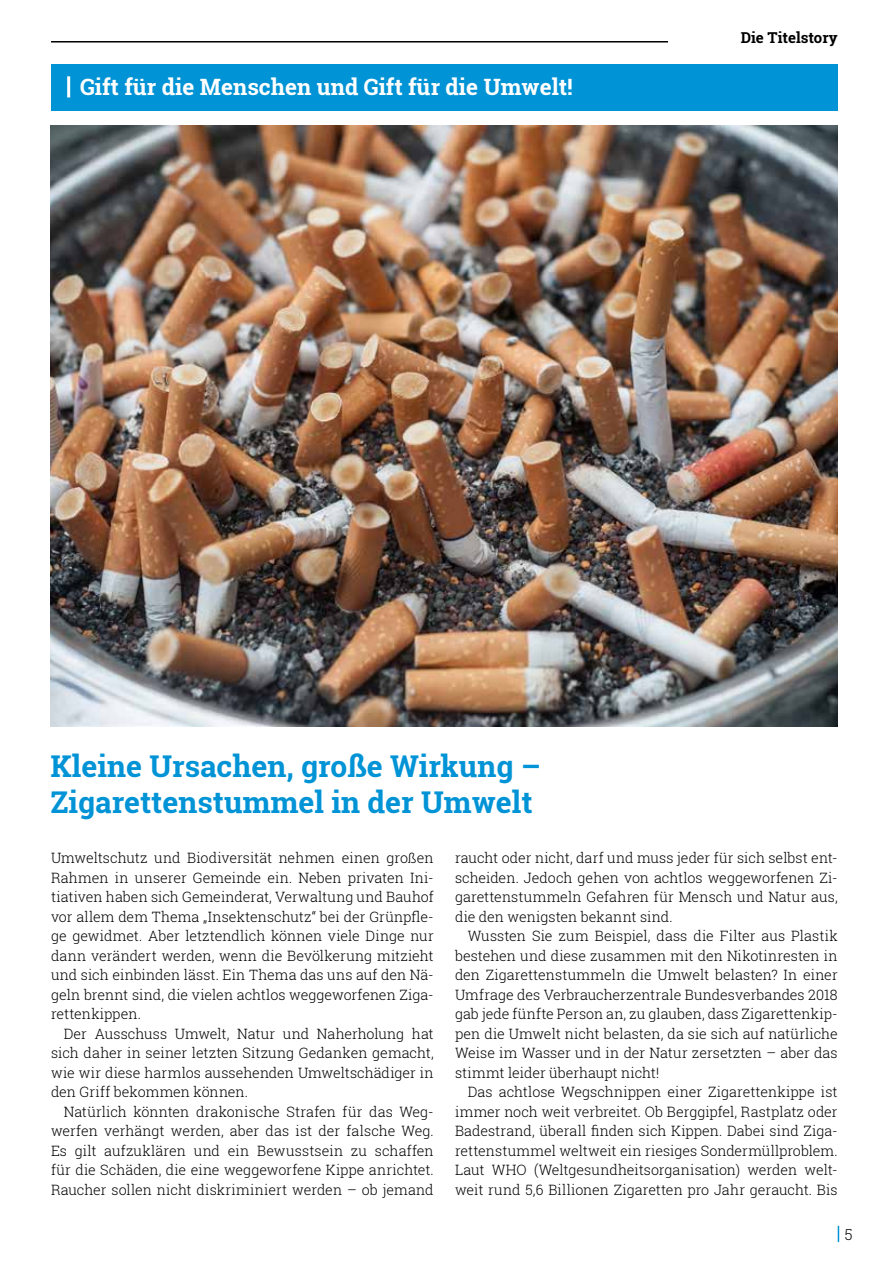
<style>
.page{position:relative;width:893px;height:1263px;background:#fff}
.page>*{position:absolute;margin:0;border:0;box-sizing:border-box;transform-origin:0 0}
.t1{font:700 30px/36px "Roboto Slab";color:#0093d6}
.t2{font:700 22.5px "Roboto Slab";color:#fff}
.t3{font:700 15px "Roboto Slab";color:#000}
.t4{font:300 15px "Roboto Slab";color:#000}
.t5{font:300 14.25px/19.5px "Roboto Slab";color:#000;text-align:justify}
</style>
<div class="page">
<svg style="left:838px;top:1226px;width:1px;height:16px"></svg>
<hr style="left:51px;top:41px;width:617px;height:2px;background:#000">
<div style="left:51px;top:64px;width:787px;height:47px;background:#0093d6"></div>
<hr style="left:67px;top:76px;width:3px;height:21px;background:#fff">
<img style="left:51px;top:125px;width:787px;height:602px">
<h2 class="t2" style="left:80px;top:71px;width:494px">Gift für die Menschen und Gift für die Umwelt!</h2>
<p class="t3" style="left:741px;top:27px;width:98px">Die Titelstory</p>
<h1 class="t1" style="left:50px;top:747px;width:492px">Kleine Ursachen, große Wirkung –<br>Zigarettenstummel in der Umwelt</h1>
<p class="t5" style="left:455px;top:848px;width:384px">raucht oder nicht, darf und muss jeder für sich selbst ent&shy;scheiden. Jedoch gehen von achtlos weggeworfenen Zi&shy;garettenstummeln Gefahren für Mensch und Natur aus, die den wenigsten bekannt sind.</p>
<p class="t5" style="left:455px;top:926px;width:384px;text-indent:13px">Wussten Sie zum Beispiel, dass die Filter aus Plastik bestehen und diese zusammen mit den Nikotinresten in den Zigarettenstummeln die Umwelt belasten? In einer Umfrage des Verbraucherzentrale Bundesverbandes 2018 gab jede fünfte Person an, zu glauben, dass Zigarettenkip&shy;pen die Umwelt nicht belasten, da sie sich auf natürliche Weise im Wasser und in der Natur zersetzten – aber das stimmt leider überhaupt nicht!</p>
<p class="t5" style="left:455px;top:1082px;width:384px;text-indent:13px">Das achtlose Wegschnippen einer Zigarettenkippe ist immer noch weit verbreitet. Ob Berggipfel, Rastplatz oder Badestrand, überall finden sich Kippen. Dabei sind Ziga&shy;rettenstummel weltweit ein riesiges Sondermüllproblem.<br>Laut WHO (Weltgesundheitsorganisation) werden welt&shy;weit rund 5,6 Billionen Zigaretten pro Jahr geraucht. Bis</p>
<p class="t5" style="left:51px;top:848px;width:384px">Umweltschutz und Biodiversität nehmen einen großen Rahmen in unserer Gemeinde ein. Neben privaten Ini&shy;tiativen haben sich Gemeinderat, Verwaltung und Bauhof vor allem dem Thema „Insektenschutz“ bei der Grünpfle&shy;ge gewidmet. Aber letztendlich können viele Dinge nur dann verändert werden, wenn die Bevölkerung mitzieht und sich einbinden lässt. Ein Thema das uns auf den Nä&shy;geln brennt sind, die vielen achtlos weggeworfenen Ziga&shy;rettenkippen.</p>
<p class="t5" style="left:51px;top:1023px;width:384px;text-indent:13px">Der Ausschuss Umwelt, Natur und Naherholung hat sich daher in seiner letzten Sitzung Gedanken gemacht, wie wir diese harmlos aussehenden Umweltschädiger in den Griff bekommen können.</p>
<p class="t5" style="left:51px;top:1101px;width:384px;text-indent:13px">Natürlich könnten drakonische Strafen für das Weg&shy;werfen verhängt werden, aber das ist der falsche Weg.<br>Es gilt aufzuklären und ein Bewusstsein zu schaffen für die Schäden, die eine weggeworfene Kippe anrichtet.<br>Raucher sollen nicht diskriminiert werden – ob jemand</p>
<p class="t4" style="left:845px;top:1224px;width:9px">5</p>
</div>
